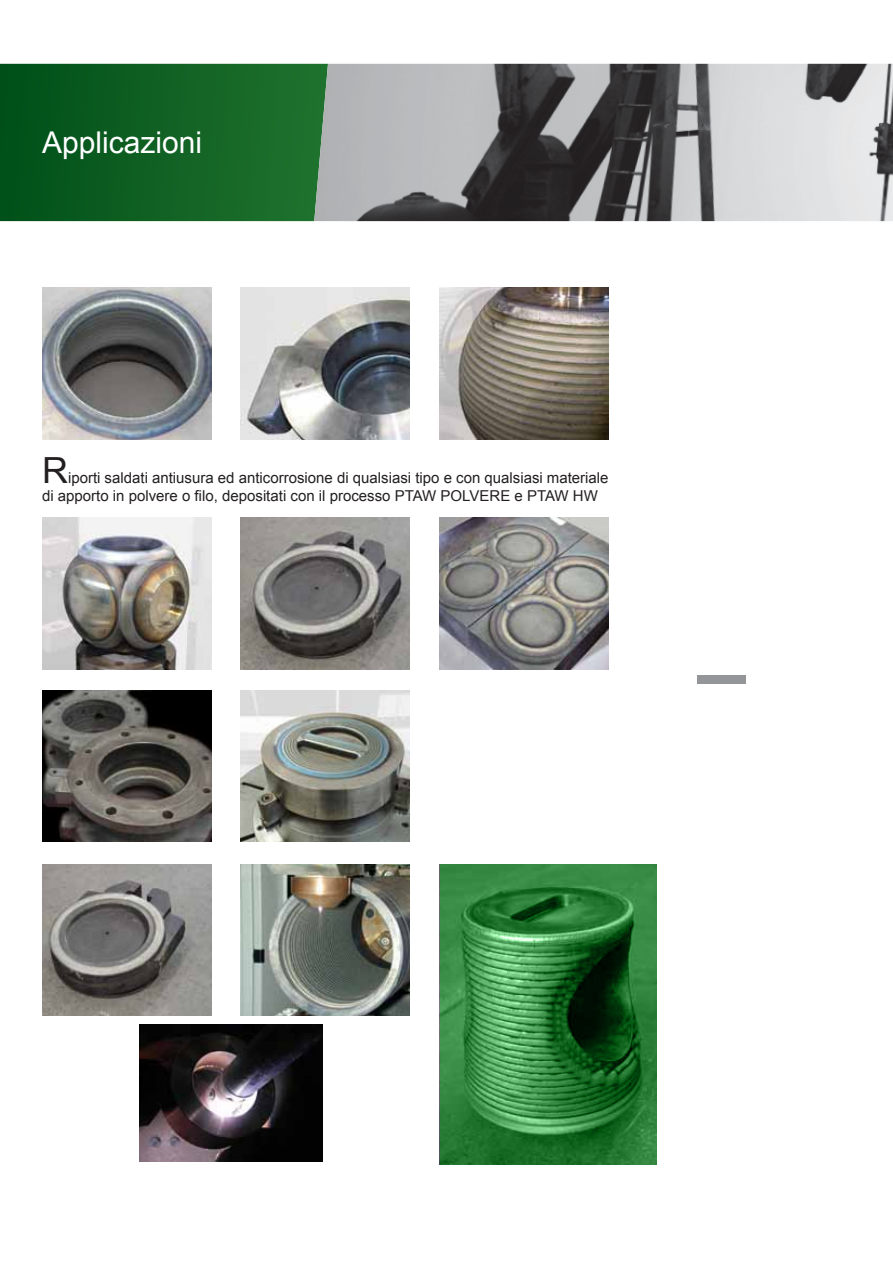
<style>
.page{position:relative;width:893px;height:1263px;background:#fff}
.page>*{position:absolute;margin:0;border:0;box-sizing:border-box;transform-origin:0 0}
.t1{font:36px "Arial";color:#231f20}
.t2{font:30px "Arial";color:#fff}
.t3{font:15px/18px "Arial";color:#231f20}
</style>
<div class="page">
<svg style="left:0;top:64px;width:314px;height:157px;background:#0f6022"></svg>
<img style="left:314px;top:64px;width:579px;height:157px">
<img style="left:42px;top:864px;width:169px;height:152px">
<img style="left:440px;top:864px;width:216px;height:301px">
<img style="left:241px;top:518px;width:169px;height:151px">
<img style="left:42px;top:690px;width:169px;height:152px">
<img style="left:241px;top:864px;width:169px;height:152px">
<img style="left:440px;top:287px;width:169px;height:152px">
<img style="left:241px;top:287px;width:169px;height:152px">
<img style="left:440px;top:518px;width:169px;height:151px">
<img style="left:42px;top:287px;width:169px;height:152px">
<img style="left:241px;top:690px;width:169px;height:152px">
<img style="left:42px;top:518px;width:169px;height:151px">
<div style="left:697px;top:675px;width:49px;height:8px;background:#939598"></div>
<img style="left:140px;top:1024px;width:183px;height:137px">
<h2 class="t2" style="left:42px;top:123px;width:162px">Applicazioni</h2>
<h1 class="t1" style="left:42px;top:447px;width:27px">R</h1>
<p class="t3" style="left:42px;top:469px;width:568px;text-indent:26px">iporti saldati antiusura ed anticorrosione di qualsiasi tipo e con qualsiasi materiale di apporto in polvere o filo, depositati con il processo ptaw</p>
<p class="t3" style="left:441px;top:487px;width:98px">Polvere e ptaw</p>
<p class="t3" style="left:573px;top:487px;width:13px">hw</p>
</div>
